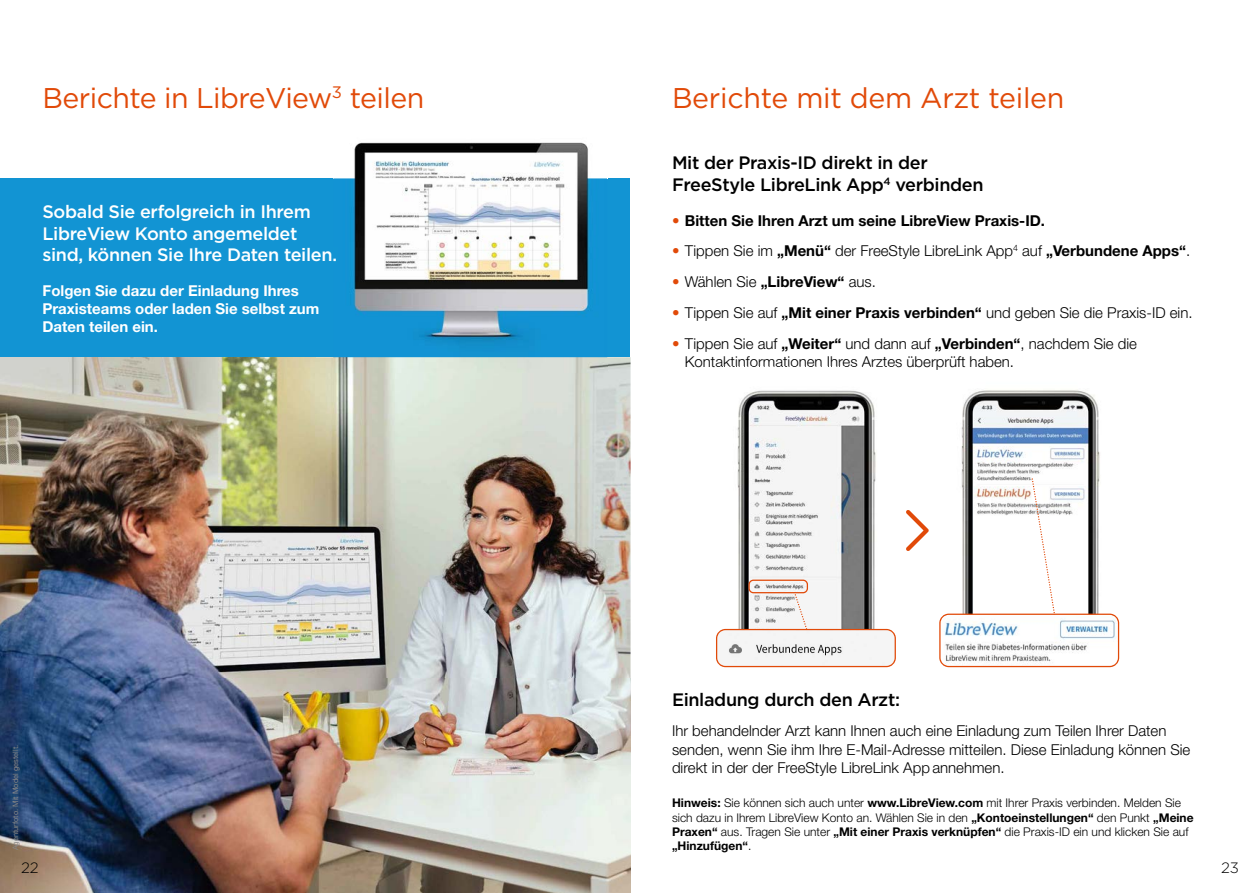
<style>
.page{position:relative;width:1259px;height:893px;background:#fff}
.page>*{position:absolute;margin:0;border:0;box-sizing:border-box;transform-origin:0 0}
.t1{font:28.5px "Gotham";letter-spacing:-.02em;color:#e14a09}
.t2{font:500 18px/21.6px "Gotham";letter-spacing:-.02em;color:#fff}
.t3{font:500 18px/21.6px "Gotham";letter-spacing:-.02em;color:#000}
.t4{font:300 15px/18px "Helvetica Neue LT Pro";color:#000}
.t5{font:700 15px/18px "Helvetica Neue LT Pro";color:#fff}
.t6{font:700 15px "Helvetica Neue LT Pro";color:#000}
.t7{font:300 15px "Gotham";color:#000}
.t8{font:300 12px/14.4px "Helvetica Neue LT Pro";color:#000}
.t9{font:7.5px "Helvetica Neue LT Pro";color:#878786}
.s1{font-weight:300;color:#e14a09}
.s2{color:#e14a09}
.s3{font-weight:700}
</style>
<div class="page">
<img style="left:0;top:357px;width:630px;height:536px">
<div style="left:0;top:178px;width:629px;height:179px;background:#1294d3"></div>
<img style="left:333px;top:142px;width:274px;height:230px">
<img style="left:333px;top:248px;width:4px;height:16px">
<img style="left:724px;top:390px;width:164px;height:278px">
<svg style="left:716px;top:580px;width:180px;height:87px"></svg>
<img style="left:947px;top:390px;width:173px;height:278px">
<svg style="left:939px;top:478px;width:180px;height:189px"></svg>
<svg style="left:906px;top:510px;width:22px;height:41px"></svg>
<h1 class="t1" style="left:42px;top:80px;width:383px">Berichte in LibreView<sup>3</sup> teilen</h1>
<p class="t2" style="left:42px;top:200px;width:296px">Sobald Sie erfolgreich in Ihrem<br>LibreView Konto angemeldet sind, können Sie Ihre Daten teilen.</p>
<p class="t5" style="left:42px;top:281px;width:278px">Folgen Sie dazu der Einladung Ihres<br>Praxisteams oder laden Sie selbst zum<br>Daten teilen ein.</p>
<p class="t9" style="left:11px;top:850px;width:107px;rotate:-90deg">Agenturfoto. Mit Model gestellt.</p>
<h1 class="t1" style="left:672px;top:80px;width:394px">Berichte mit dem Arzt teilen</h1>
<p class="t3" style="left:672px;top:152px;width:313px">Mit der Praxis-ID direkt in der<br>FreeStyle LibreLink App<sup>4</sup> verbinden</p>
<p class="t6" style="left:672px;top:211px;width:374px"><span class="s1">•</span> Bitten Sie Ihren Arzt um seine LibreView Praxis-ID.</p>
<p class="t4" style="left:672px;top:242px;width:520px"><span class="s2">•</span> Tippen Sie im <span class="s3">„Menü“</span> der FreeStyle LibreLink App<sup>4</sup> auf <span class="s3">„Verbundene Apps“</span>.</p>
<p class="t4" style="left:672px;top:273px;width:205px"><span class="s2">•</span> Wählen Sie <span class="s3">„LibreView“</span> aus.</p>
<p class="t4" style="left:672px;top:303px;width:522px"><span class="s2">•</span> Tippen Sie auf <span class="s3">„Mit einer Praxis verbinden“</span> und geben Sie die Praxis-ID ein.</p>
<p class="t4" style="left:685px;top:334px;width:454px;text-indent:-13px"><span class="s2">•</span> Tippen Sie auf <span class="s3">„Weiter“</span> und dann auf <span class="s3">„Verbinden“</span>, nachdem Sie die<br>Kontaktinformationen Ihres Arztes überprüft haben.</p>
<p class="t3" style="left:672px;top:688px;width:229px">Einladung durch den Arzt:</p>
<p class="t4" style="left:672px;top:722px;width:520px">Ihr behandelnder Arzt kann Ihnen auch eine Einladung zum Teilen Ihrer Daten senden, wenn Sie ihm Ihre E-Mail-Adresse mitteilen. Diese Einladung können Sie direkt in der der FreeStyle LibreLink App annehmen.</p>
<p class="t8" style="left:672px;top:795px;width:523px"><span class="s3">Hinweis:</span> Sie können sich auch unter <span class="s3">www.LibreView.com</span> mit Ihrer Praxis verbinden. Melden Sie sich dazu in Ihrem LibreView Konto an. Wählen Sie in den <span class="s3">„Kontoeinstellungen“</span> den Punkt <span class="s3">„Meine Praxen“</span> aus. Tragen Sie unter <span class="s3">„Mit einer Praxis verknüpfen“</span> die Praxis-ID ein und klicken Sie auf <span class="s3">„Hinzufügen“</span>.</p>
<p class="t7" style="left:21px;top:858px;width:19px">22</p>
<p class="t7" style="left:1221px;top:858px;width:19px">23</p>
</div>
